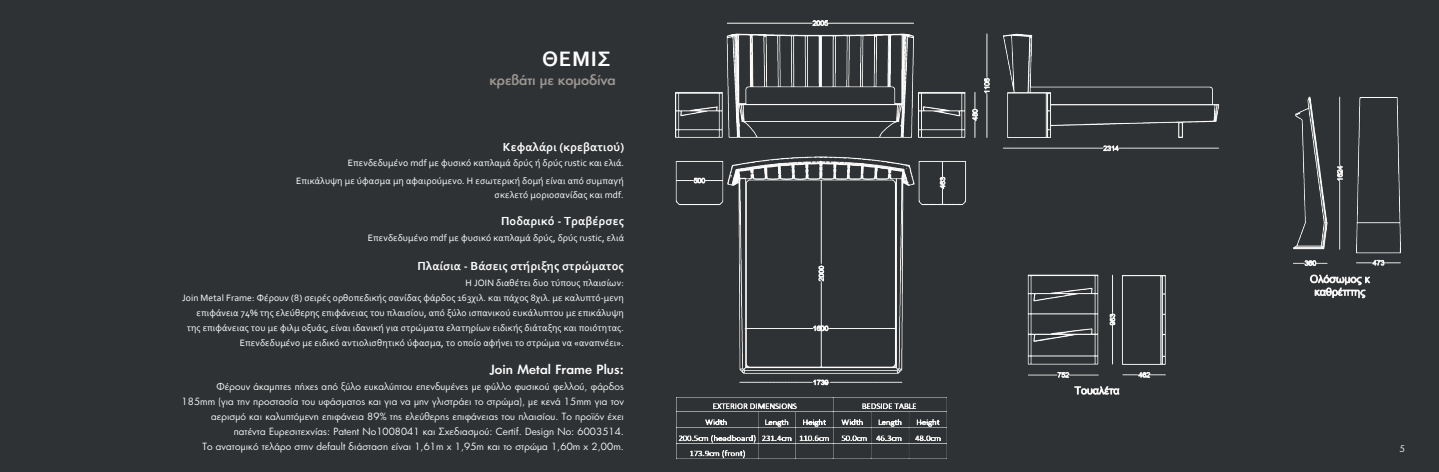
<style>
.page{position:relative;width:1439px;height:472px;background:#fff}
.page>*{position:absolute;margin:0;border:0;box-sizing:border-box;transform-origin:0 0}
.t1{font:700 21.88px "Corbel";letter-spacing:.03em;color:#fff}
.t2{font:500 13.12px "PF Futura Neu";letter-spacing:-.01em;color:#9a9692}
.t3{font:700 12.25px "Corbel";letter-spacing:.01em;color:#fff}
.t4{font:500 12.25px "PF Futura Neu";letter-spacing:.01em;color:#fff}
.t5{font:9.62px/14.9px "Corbel";letter-spacing:.01em;color:#fff;text-align:right}
.t6{font:9.62px/15px "PF Futura Neu";letter-spacing:.01em;color:#fff;text-align:right}
.t7{font:8.75px "PF Futura Neu";color:#fff}
</style>
<div class="page">
<div style="left:0;top:0;width:1439px;height:471px;background:#2f3234"></div>
<img style="left:675px;top:20px;width:725px;height:374px">
<img style="left:676px;top:397px;width:270px;height:60px">
<h1 class="t1" style="left:542px;top:45px;width:70px">ΘΕΜΙΣ</h1>
<h2 class="t2" style="left:489px;top:71px;width:128px">κρεβάτι με κομοδίνα</h2>
<p class="t3" style="left:503px;top:139px;width:123px">Κεφαλάρι (κρεβατιού)</p>
<p class="t5" style="left:296px;top:153px;width:329px;line-height:18.2px">Επενδεδυμένο mdf με φυσικό καπλαμά δρύς ή δρύς rustic και ελιά.<br>Επικάλυψη με ύφασμα μη αφαιρούμενο. Η εσωτερική δομή είναι από συμπαγή</p>
<p class="t5" style="left:494px;top:187px;width:131px">σκελετό μοριοσανίδας και mdf.</p>
<p class="t3" style="left:501px;top:213px;width:124px">Ποδαρικό - Τραβέρσες</p>
<p class="t5" style="left:368px;top:229px;width:258px">Επενδεδυμένο mdf με φυσικό καπλαμά δρύς, δρύς rustic, ελιά</p>
<p class="t3" style="left:417px;top:258px;width:208px">Πλαίσια - Βάσεις στήριξης στρώματος</p>
<p class="t5" style="left:182px;top:275px;width:443px">Η JOIN διαθέτει δυο τύπους πλαισίων:<br>Join Metal Frame: Φέρουν (8) σειρές ορθοπεδικής σανίδας φάρδος 163χιλ. και πάχος 8χιλ. με καλυπτό-μενη επιφάνεια 74% της ελεύθερης επιφάνειας του πλαισίου, από ξύλο ισπανικού ευκάλυπτου με επικάλυψη της επιφάνειας του με φιλμ οξυάς, είναι ιδανική για στρώματα ελατηρίων ειδικής διάταξης και ποιότητας.<br>Επενδεδυμένο με ειδικό αντιολισθητικό ύφασμα, το οποίο αφήνει το στρώμα να «αναπνέει».</p>
<p class="t4" style="left:490px;top:361px;width:135px">Join Metal Frame Plus:</p>
<p class="t6" style="left:182px;top:379px;width:444px">Φέρουν άκαμπτες πήχες από ξύλο ευκαλύπτου επενδυμένες με φύλλο φυσικού φελλού, φάρδος 185mm (για την προστασία του υφάσματος και για να μην γλιστράει το στρώμα), με κενά 15mm για τον αερισμό και καλυπτόμενη επιφάνεια 89% της ελεύθερης επιφάνειας του πλαισίου. Το προϊόν έχει πατέντα Ευρεσιτεχνίας: Patent No1008041 και Σχεδιασμού: Certif. Design No: 6003514.<br>Το ανατομικό τελάρο στην default διάσταση είναι 1,61m x 1,95m και το στρώμα 1,60m x 2,00m.</p>
<p class="t7" style="left:1399px;top:443px;width:7px">5</p>
</div>
